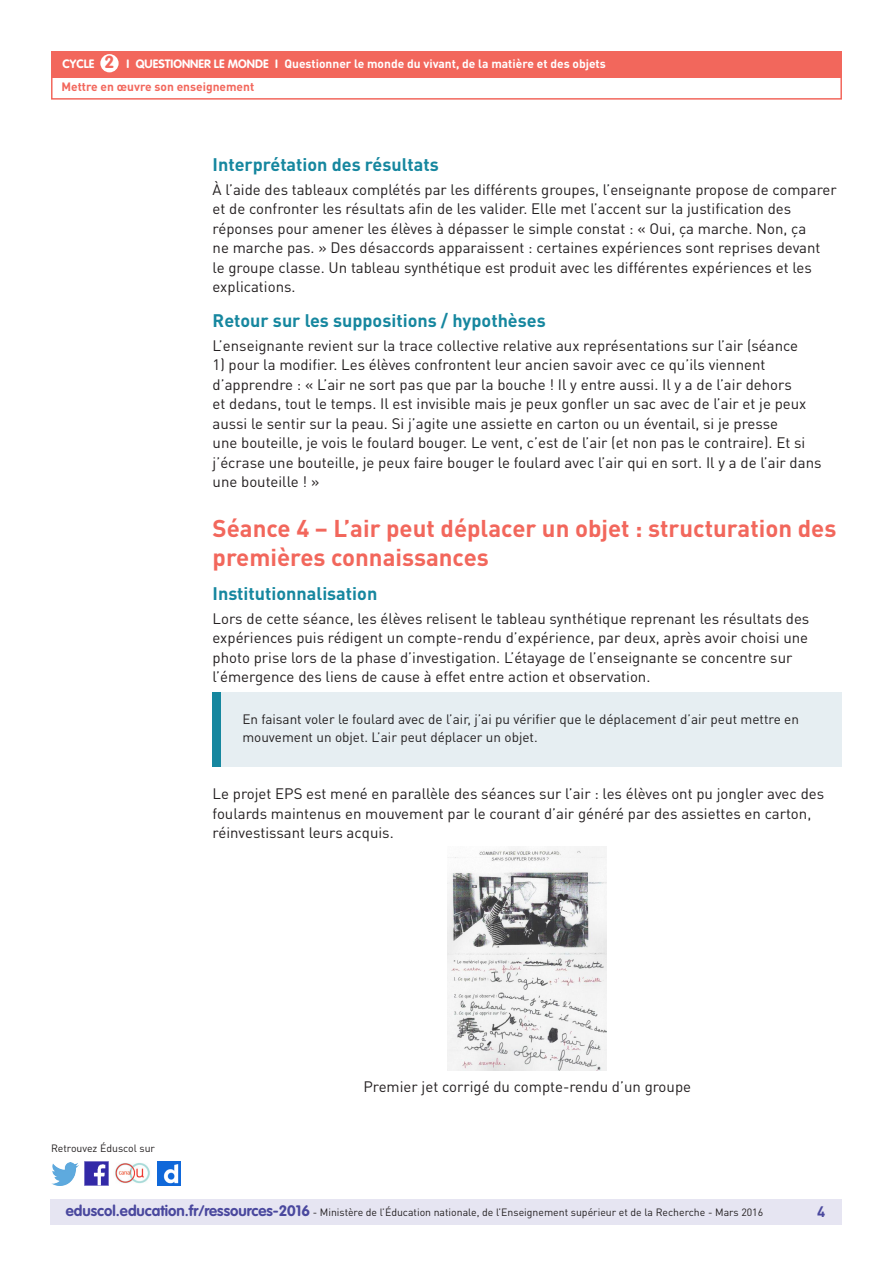
<style>
.page{position:relative;width:893px;height:1263px;background:#fff}
.page>*{position:absolute;margin:0;border:0;box-sizing:border-box;transform-origin:0 0}
._03_Titre_de_niveau{font:700 24px/28.8px "DIN Pro";color:#f2675c}
._04_Titre_de_niveau{font:700 18px "DIN Pro";color:#16879f}
.t1{font:700 17.25px "VAG Rounded Std";color:#f2675c}
._06_Texte_courant{font:15px/19.5px "DIN Pro";color:#231f20}
.t2{font:700 15px "DIN Pro";color:#4a489e}
._15_texte_encadré{font:13.5px/18px "DIN Pro";color:#231f20}
.t3{font:700 12px "DIN Pro";color:#fff}
.t4{font:700 12px "DIN Pro";color:#f2675c}
.t5{font:700 12px "VAG Rounded Std";color:#fff}
.t6{font:10.5px "DIN Pro";color:#231f20}
.s1{font-family:"VAG Rounded Std";font-weight:700;font-size:15px;color:#4a489e}
</style>
<div class="page">
<div style="left:50px;top:1199px;width:791px;height:26px;background:#e6e5f2"></div>
<div style="left:51px;top:51px;width:791px;height:27px;background:#f2675c"></div>
<div style="left:100px;top:54px;width:19px;height:18px;background:#fff;border-radius:50%"></div>
<div style="left:51px;top:75px;width:791px;height:25px;border:2px solid #f2675c"></div>
<img style="left:85px;top:1162px;width:23px;height:23px">
<img style="left:51px;top:1163px;width:28px;height:22px">
<img style="left:158px;top:1162px;width:22px;height:23px">
<img style="left:115px;top:1163px;width:35px;height:21px">
<div style="left:213px;top:692px;width:629px;height:74px;background:#e6eef2"></div>
<div style="left:213px;top:692px;width:8px;height:74px;background:#16879f"></div>
<img style="left:448px;top:846px;width:159px;height:225px">
<p class="t1" style="left:105px;top:52px;width:11px">2</p>
<p class="t3" style="left:284px;top:56px;width:323px">Questionner le monde du vivant, de la matière et des objets</p>
<p class="t4" style="left:61px;top:79px;width:194px">Mettre en œuvre son enseignement</p>
<p class="t5" style="left:63px;top:57px;width:33px">CYCLE</p>
<p class="t5" style="left:127px;top:57px;width:153px">I QUESTIONNER LE MONDE I</p>
<p class="_04_Titre_de_niveau" style="left:213px;top:153px;width:228px">Interprétation des résultats</p>
<p class="_06_Texte_courant" style="left:213px;top:179px;width:626px">À l’aide des tableaux complétés par les différents groupes, l’enseignante propose de comparer et de confronter les résultats afin de les valider. Elle met l’accent sur la justification des réponses pour amener les élèves à dépasser le simple constat : « Oui, ça marche. Non, ça<br>ne marche pas. » Des désaccords apparaissent : certaines expériences sont reprises devant<br>le groupe classe. Un tableau synthétique est produit avec les différentes expériences et les explications.</p>
<p class="_04_Titre_de_niveau" style="left:213px;top:309px;width:335px">Retour sur les suppositions / hypothèses</p>
<p class="_06_Texte_courant" style="left:213px;top:335px;width:587px">L’enseignante revient sur la trace collective relative aux représentations sur l’air (séance</p>
<p class="_06_Texte_courant" style="left:213px;top:355px;width:610px">1) pour la modifier. Les élèves confrontent leur ancien savoir avec ce qu’ils viennent d’apprendre : « L’air ne sort pas que par la bouche ! Il y entre aussi. Il y a de l’air dehors<br>et dedans, tout le temps. Il est invisible mais je peux gonfler un sac avec de l’air et je peux aussi le sentir sur la peau. Si j’agite une assiette en carton ou un éventail, si je presse<br>une bouteille, je vois le foulard bouger. Le vent, c’est de l’air (et non pas le contraire). Et si j’écrase une bouteille, je peux faire bouger le foulard avec l’air qui en sort. Il y a de l’air dans une bouteille ! »</p>
<p class="_03_Titre_de_niveau" style="left:213px;top:513px;width:625px">Séance 4 – L’air peut déplacer un objet : structuration des premières connaissances</p>
<p class="_04_Titre_de_niveau" style="left:213px;top:582px;width:166px">Institutionnalisation</p>
<p class="_06_Texte_courant" style="left:213px;top:608px;width:598px">Lors de cette séance, les élèves relisent le tableau synthétique reprenant les résultats des expériences puis rédigent un compte-rendu d’expérience, par deux, après avoir choisi une photo prise lors de la phase d’investigation. L’étayage de l’enseignante se concentre sur l’émergence des liens de cause à effet entre action et observation.</p>
<p class="_15_texte_encadré" style="left:242px;top:709px;width:558px">En faisant voler le foulard avec de l’air, j’ai pu vérifier que le déplacement d’air peut mettre en mouvement un objet. L’air peut déplacer un objet.</p>
<p class="_06_Texte_courant" style="left:213px;top:784px;width:613px">Le projet EPS est mené en parallèle des séances sur l’air : les élèves ont pu jongler avec des foulards maintenus en mouvement par le courant d’air généré par des assiettes en carton, réinvestissant leurs acquis.</p>
<p class="t6" style="left:51px;top:1141px;width:106px">Retrouvez Éduscol sur</p>
<p class="_06_Texte_courant" style="left:363px;top:1076px;width:329px">Premier jet corrigé du compte-rendu d’un groupe</p>
<p class="t6" style="left:66px;top:1205px;width:699px"><span class="s1">eduscol.education.fr/ressources-2016</span> - Ministère de l’Éducation nationale, de l’Enseignement supérieur et de la Recherche - Mars 2016</p>
<p class="t2" style="left:817px;top:1201px;width:10px">4</p>
</div>
